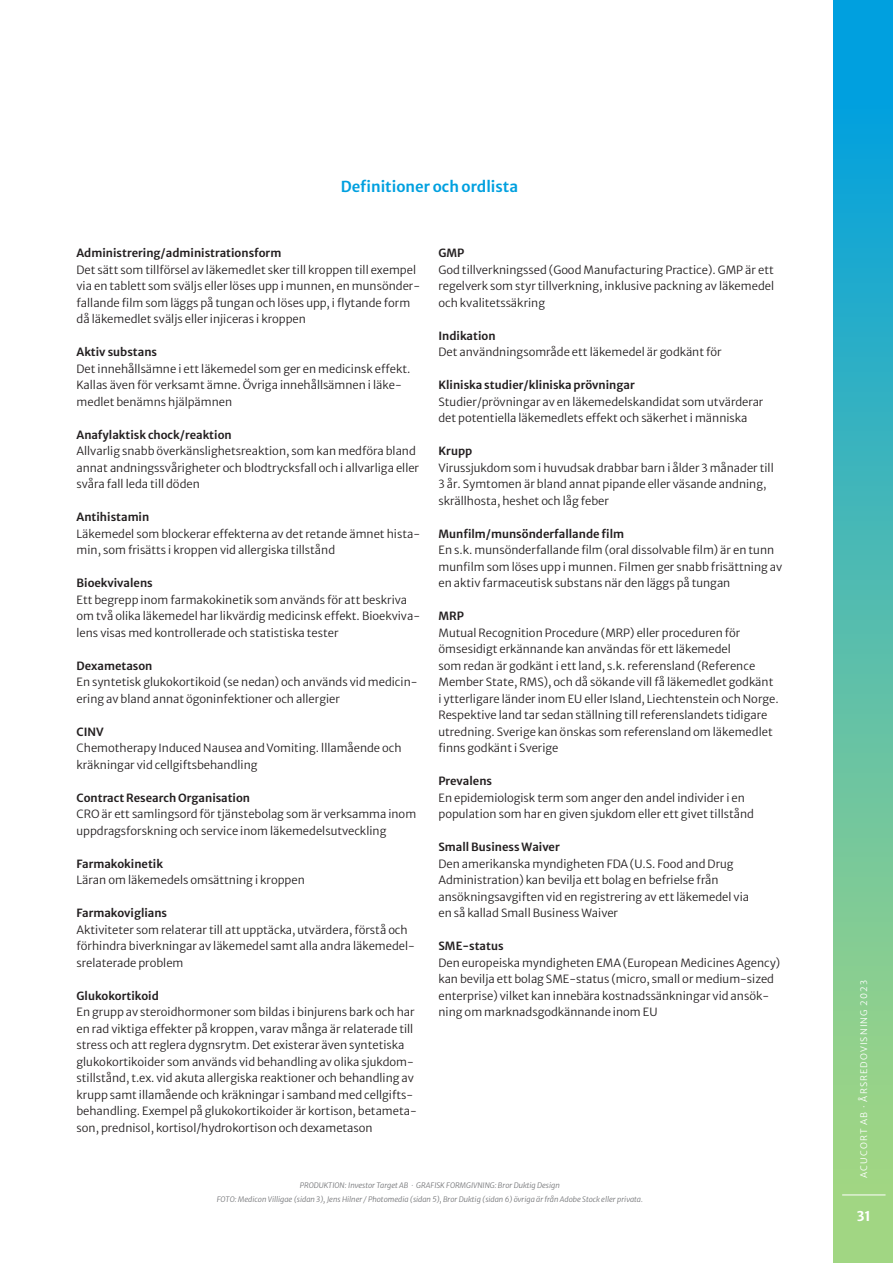
<style>
.page{position:relative;width:893px;height:1263px;background:#fff}
.page>*{position:absolute;margin:0;border:0;box-sizing:border-box;transform-origin:0 0}
.Acu_RUBRIK-2{font:600 15px "Merriweather Sans";color:#00a0df}
.t1{font:700 13.5px "Merriweather Sans";color:#fff}
.t2{font:300 11.25px/16.5px "Merriweather Sans";color:#231f20}
.t3{font:600 11.25px "Merriweather Sans";color:#231f20}
.t4{font:300 9px "Merriweather Sans";letter-spacing:.125em;color:#fff}
.t5{font:italic 300 7.5px "Merriweather Sans";color:#6c6d70}
</style>
<div class="page">
<div style="left:833px;top:0;width:60px;height:1263px;background:linear-gradient(to bottom,#009de4,#b0db7a)"></div>
<hr style="left:842px;top:1194px;width:43px;height:1px;background:#fff">
<p class="Acu_RUBRIK-2" style="left:341px;top:173px;width:179px">Definitioner och ordlista</p>
<p class="t3" style="left:77px;top:243px;width:206px">Administrering/administrationsform</p>
<p class="t2" style="left:77px;top:260px;width:345px">Det sätt som tillförsel av läkemedlet sker till kroppen till exempel via en tablett som sväljs eller löses upp i munnen, en munsönder&shy;fallande film som läggs på tungan och löses upp, i flytande form då läkemedlet sväljs eller injiceras i kroppen</p>
<p class="t3" style="left:77px;top:342px;width:82px">Aktiv substans</p>
<p class="t2" style="left:77px;top:359px;width:335px">Det innehållsämne i ett läkemedel som ger en medicinsk effekt.<br>Kallas även för verksamt ämne. Övriga innehållsämnen i läke&shy;medlet benämns hjälpämnen</p>
<p class="t3" style="left:77px;top:425px;width:157px">Anafylaktisk chock/reaktion</p>
<p class="t2" style="left:77px;top:442px;width:344px">Allvarlig snabb överkänslighetsreaktion, som kan medföra bland annat andningssvårigheter och blodtrycksfall och i allvarliga eller svåra fall leda till döden</p>
<p class="t3" style="left:77px;top:507px;width:74px">Antihistamin</p>
<p class="t2" style="left:77px;top:524px;width:345px">Läkemedel som blockerar effekterna av det retande ämnet hista&shy;min, som frisätts i kroppen vid allergiska tillstånd</p>
<p class="t3" style="left:77px;top:573px;width:78px">Bioekvivalens</p>
<p class="t2" style="left:77px;top:590px;width:345px">Ett begrepp inom farmakokinetik som används för att beskriva om två olika läkemedel har likvärdig medicinsk effekt. Bioekviva&shy;lens visas med kontrollerade och statistiska tester</p>
<p class="t3" style="left:77px;top:656px;width:77px">Dexametason</p>
<p class="t2" style="left:77px;top:673px;width:342px">En syntetisk glukokortikoid (se nedan) och används vid medicin&shy;ering av bland annat ögoninfektioner och allergier</p>
<p class="t3" style="left:77px;top:722px;width:29px">CINV</p>
<p class="t2" style="left:77px;top:739px;width:327px">Chemotherapy Induced Nausea and Vomiting. lllamående och kräkningar vid cellgiftsbehandling</p>
<p class="t3" style="left:77px;top:788px;width:175px">Contract Research Organisation</p>
<p class="t2" style="left:77px;top:805px;width:341px">CRO är ett samlingsord för tjänstebolag som är verksamma inom uppdragsforskning och service inom läkemedelsutveckling</p>
<p class="t3" style="left:77px;top:854px;width:88px">Farmakokinetik</p>
<p class="t2" style="left:77px;top:871px;width:230px">Läran om läkemedels omsättning i kroppen</p>
<p class="t3" style="left:77px;top:903px;width:92px">Farmakoviglians</p>
<p class="t2" style="left:77px;top:920px;width:340px">Aktiviteter som relaterar till att upptäcka, utvärdera, förstå och förhindra biverkningar av läkemedel samt alla andra läkemedel&shy;srelaterade problem</p>
<p class="t3" style="left:77px;top:986px;width:84px">Glukokortikoid</p>
<p class="t2" style="left:77px;top:1003px;width:342px">En grupp av steroidhormoner som bildas i binjurens bark och har en rad viktiga effekter på kroppen, varav många är relaterade till stress och att reglera dygnsrytm. Det existerar även syntetiska glukokortikoider som används vid behandling av olika sjukdom&shy;stillstånd, t.ex. vid akuta allergiska reaktioner och behandling av krupp samt illamående och kräkningar i samband med cellgifts&shy;behandling. Exempel på glukokortikoider är kortison, betameta&shy;son, prednisol, kortisol/hydrokortison och dexametason</p>
<p class="t3" style="left:438px;top:243px;width:27px">GMP</p>
<p class="t2" style="left:438px;top:260px;width:337px;text-align:justify">God tillverkningssed (Good Manufacturing Practice). GMP är ett regelverk som styr tillverkning, inklusive packning av läkemedel och kvalitetssäkring</p>
<p class="t3" style="left:438px;top:326px;width:59px">Indikation</p>
<p class="t2" style="left:438px;top:343px;width:285px">Det användningsområde ett läkemedel är godkänt för</p>
<p class="t3" style="left:438px;top:375px;width:198px">Kliniska studier/kliniska prövningar</p>
<p class="t2" style="left:438px;top:392px;width:326px">Studier/prövningar av en läkemedelskandidat som utvärderar det potentiella läkemedlets effekt och säkerhet i människa</p>
<p class="t3" style="left:438px;top:441px;width:35px">Krupp</p>
<p class="t2" style="left:438px;top:458px;width:337px">Virussjukdom som i huvudsak drabbar barn i ålder 3 månader till<br>3 år. Symtomen är bland annat pipande eller väsande andning, skrällhosta, heshet och låg feber</p>
<p class="t3" style="left:438px;top:524px;width:187px">Munfilm/munsönderfallande film</p>
<p class="t2" style="left:438px;top:541px;width:345px">En s.k. munsönderfallande film (oral dissolvable film) är en tunn munfilm som löses upp i munnen. Filmen ger snabb frisättning av en aktiv farmaceutisk substans när den läggs på tungan</p>
<p class="t3" style="left:438px;top:606px;width:27px">MRP</p>
<p class="t2" style="left:438px;top:623px;width:303px">Mutual Recognition Procedure (MRP) eller proceduren för</p>
<p class="t2" style="left:438px;top:640px;width:294px">ömsesidigt erkännande kan användas för ett läkemedel</p>
<p class="t2" style="left:438px;top:656px;width:318px">som redan är godkänt i ett land, s.k. referensland (Reference</p>
<p class="t2" style="left:438px;top:673px;width:336px">Member State, RMS), och då sökande vill få läkemedlet godkänt</p>
<p class="t2" style="left:438px;top:689px;width:342px">i ytterligare länder inom EU eller Island, Liechtenstein och Norge.<br>Respektive land tar sedan ställning till referenslandets tidigare utredning. Sverige kan önskas som referensland om läkemedlet finns godkänt i Sverige</p>
<p class="t3" style="left:438px;top:771px;width:55px">Prevalens</p>
<p class="t2" style="left:438px;top:788px;width:308px">En epidemiologisk term som anger den andel individer i en</p>
<p class="t2" style="left:438px;top:805px;width:317px">population som har en given sjukdom eller ett givet tillstånd</p>
<p class="t3" style="left:438px;top:837px;width:123px">Small Business Waiver</p>
<p class="t2" style="left:438px;top:854px;width:297px">Den amerikanska myndigheten FDA (U.S. Food and Drug</p>
<p class="t2" style="left:438px;top:871px;width:282px">Administration) kan bevilja ett bolag en befrielse från</p>
<p class="t2" style="left:438px;top:887px;width:312px">ansökningsavgiften vid en registrering av ett läkemedel via</p>
<p class="t2" style="left:438px;top:904px;width:181px">en så kallad Small Business Waiver</p>
<p class="t3" style="left:438px;top:936px;width:67px">SME-status</p>
<p class="t2" style="left:438px;top:953px;width:343px">Den europeiska myndigheten EMA (European Medicines Agency) kan bevilja ett bolag SME-status (micro, small or medium-sized enterprise) vilket kan innebära kostnadssänkningar vid ansök-</p>
<p class="t2" style="left:438px;top:1003px;width:221px">ning om marknadsgodkännande inom EU</p>
<p class="t5" style="left:300px;top:1178px;width:261px">PRODUKTION: Investor Target AB · GRAFISK FORMGIVNING: Bror Duktig Design</p>
<p class="t5" style="left:217px;top:1193px;width:428px">FOTO: Medicon Villigae (sidan 3), Jens Hilner / Photomedia (sidan 5), Bror Duktig (sidan 6) övriga är från Adobe Stock eller privata.</p>
<p class="t4" style="left:856px;top:1178px;width:199px;rotate:-90deg">ACUCORT AB · ÅRSREDOVISNING 2023</p>
<p class="t1" style="left:857px;top:1204px;width:16px">31</p>
</div>
